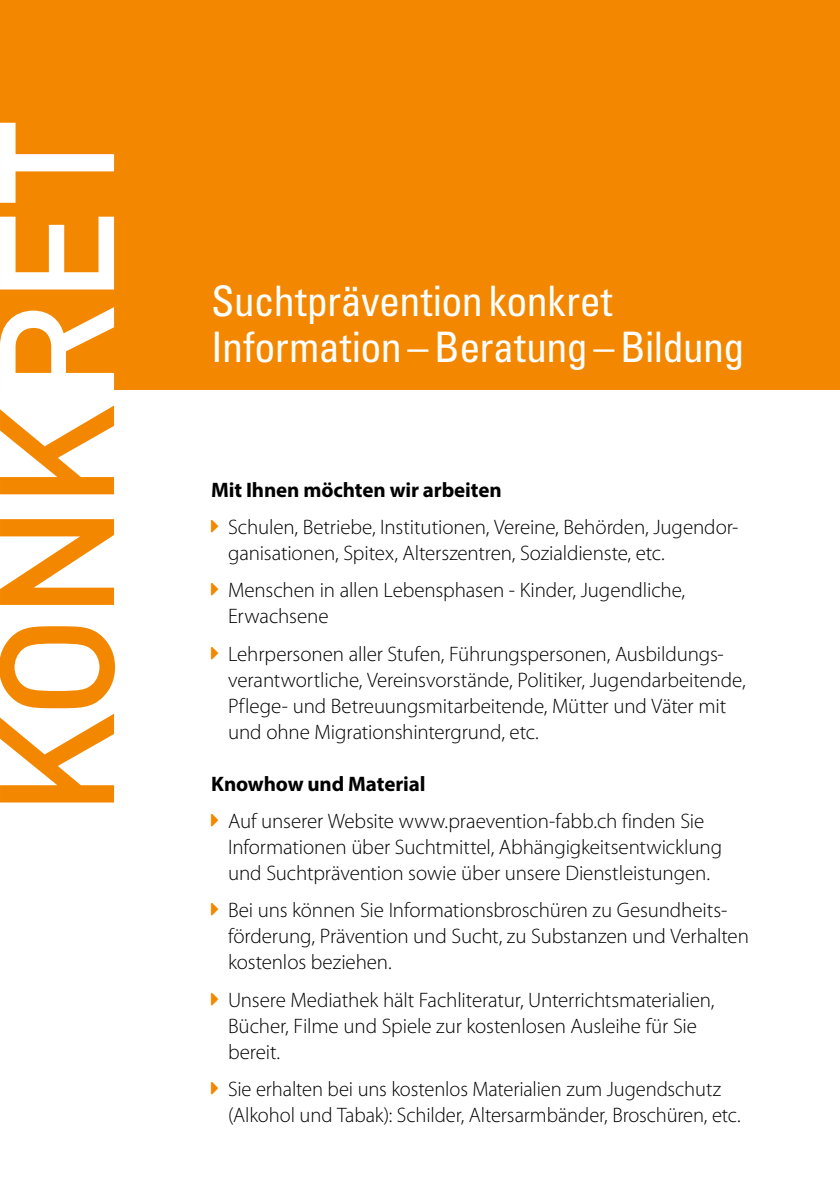
<style>
.page{position:relative;width:840px;height:1191px;background:#fff}
.page>*{position:absolute;margin:0;border:0;box-sizing:border-box;transform-origin:0 0}
.t1{font:500 160px "DINOT";letter-spacing:-.025em;color:#f38800}
.t2{font:condensed 42px/46px "Univers";letter-spacing:-.015em;color:#fff}
.t3{font:300 21px/26px "Myriad Pro";letter-spacing:-.005em;color:#000}
.t4{font:700 21px "Myriad Pro";letter-spacing:-.005em;color:#000}
.s1{color:#fff}
</style>
<div class="page">
<div style="left:0;top:0;width:839px;height:390px;background:#f38800"></div>
<h1 class="t1" style="left:-53px;top:817px;width:701px;rotate:-90deg">KONK<span class="s1">RET</span></h1>
<h2 class="t2" style="left:211px;top:278px;width:534px">Suchtprävention konkret<br>Information – Beratung – Bildung</h2>
<p class="t4" style="left:211px;top:476px;width:292px">Mit Ihnen möchten wir arbeiten</p>
<p class="t3" style="left:228px;top:513px;width:511px">Schulen, Betriebe, Institutionen, Vereine, Behörden, Jugendor&shy;ganisationen, Spitex, Alterszentren, Sozialdienste, etc.</p>
<p class="t3" style="left:228px;top:577px;width:458px">Menschen in allen Lebensphasen - Kinder, Jugendliche,<br>Erwachsene</p>
<p class="t3" style="left:228px;top:640px;width:518px">Lehrpersonen aller Stufen, Führungspersonen, Ausbildungs&shy;verantwortliche, Vereinsvorstände, Politiker, Jugendarbeitende, Pflege- und Betreuungsmitarbeitende, Mütter und Väter mit und ohne Migrationshintergrund, etc.</p>
<p class="t4" style="left:211px;top:770px;width:216px">Knowhow und Material</p>
<p class="t3" style="left:228px;top:807px;width:495px">Auf unserer Website www.praevention-fabb.ch finden Sie<br>Informationen über Suchtmittel, Abhängigkeitsentwicklung und Suchtprävention sowie über unsere Dienstleistungen.</p>
<p class="t3" style="left:228px;top:897px;width:522px">Bei uns können Sie Informationsbroschüren zu Gesundheits&shy;förderung, Prävention und Sucht, zu Substanzen und Verhalten kostenlos beziehen.</p>
<p class="t3" style="left:228px;top:986px;width:487px">Unsere Mediathek hält Fachliteratur, Unterrichtsmaterialien,<br>Bücher, Filme und Spiele zur kostenlosen Ausleihe für Sie bereit.</p>
<p class="t3" style="left:228px;top:1076px;width:513px">Sie erhalten bei uns kostenlos Materialien zum Jugendschutz (Alkohol und Tabak): Schilder, Altersarmbänder, Broschüren, etc.</p>
</div>
